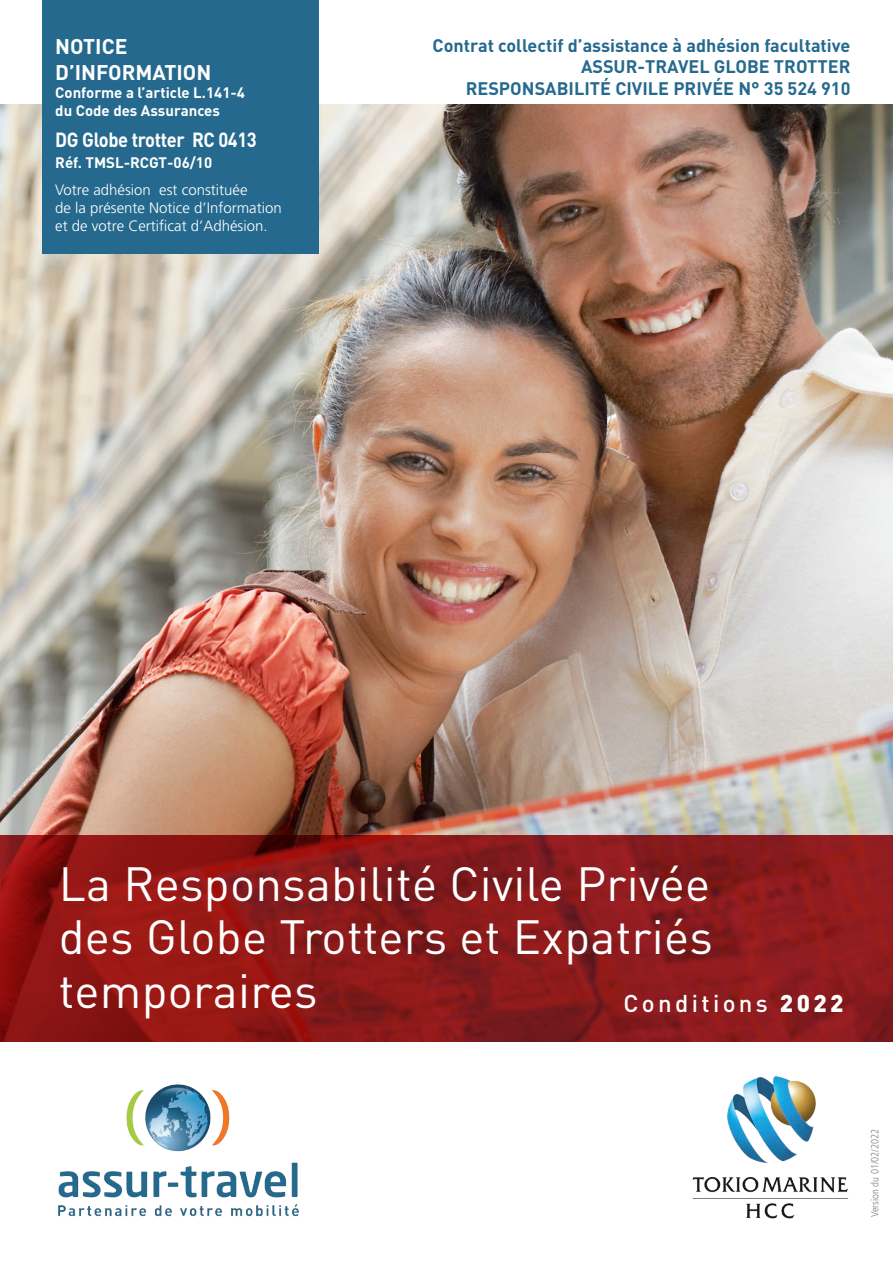
<style>
.page{position:relative;width:893px;height:1263px;background:#fff}
.page>*{position:absolute;margin:0;border:0;box-sizing:border-box;transform-origin:0 0}
.t1{font:47.4px/54px "DIN";letter-spacing:.005em;color:#fff}
.t2{font:500 24px "DIN";letter-spacing:.14em;color:#fff}
.t3{font:700 21px "DIN";color:#fff}
.t4{font:700 20.25px "DIN";letter-spacing:-.02em;color:#fff;scale:.9 1}
.t5{font:700 18px "DIN";color:#256a8e}
.t6{font:300 15px/18px "Frutiger LT Std";color:#fff}
.t7{font:700 15px/18px "DIN";color:#fff}
.Texte1{font:300 condensed 10.5px "Frutiger LT Std";color:#808285}
.s1{font-weight:900}
</style>
<div class="page">
<img style="left:0;top:104px;width:893px;height:731px">
<svg style="left:0;top:835px;width:893px;height:207px;background:#8b1819"></svg>
<div style="left:43px;top:0;width:276px;height:253px;background:#256a8e"></div>
<img style="left:692px;top:1076px;width:156px;height:143px">
<img style="left:0;top:1039px;width:372px;height:178px">
<p class="t3" style="left:55px;top:33px;width:74px">NOTICE</p>
<p class="t3" style="left:55px;top:58px;width:158px">D’INFORMATION</p>
<p class="t7" style="left:55px;top:83px;width:191px">Conforme a l’article L.141-4 du Code des Assurances</p>
<p class="t4" style="left:55px;top:127px;width:225px">DG Globe trotter RC 0413</p>
<p class="t7" style="left:55px;top:153px;width:158px">Réf. TMSL-RCGT-06/10</p>
<p class="t6" style="left:55px;top:181px;width:228px">Votre adhésion est constituée<br>de la présente Notice d’Information et de votre Certificat d’Adhésion.</p>
<p class="t5" style="left:432px;top:34px;width:419px">Contrat collectif d’assistance à adhésion facultative</p>
<p class="t5" style="left:581px;top:55px;width:271px">ASSUR-TRAVEL GLOBE TROTTER</p>
<p class="t5" style="left:466px;top:77px;width:386px">RESPONSABILITÉ CIVILE PRIVÉE N° 35 524 910</p>
<p class="t1" style="left:59px;top:855px;width:653px">La Responsabilité Civile Privée</p>
<p class="t1" style="left:59px;top:909px;width:656px">des Globe Trotters et Expatriés temporaires</p>
<p class="t2" style="left:623px;top:988px;width:221px">Conditions <span class="s1">2022</span></p>
<p class="Texte1" style="left:869px;top:1217px;width:90px;rotate:-90deg">Version du 01/02/2022</p>
</div>
